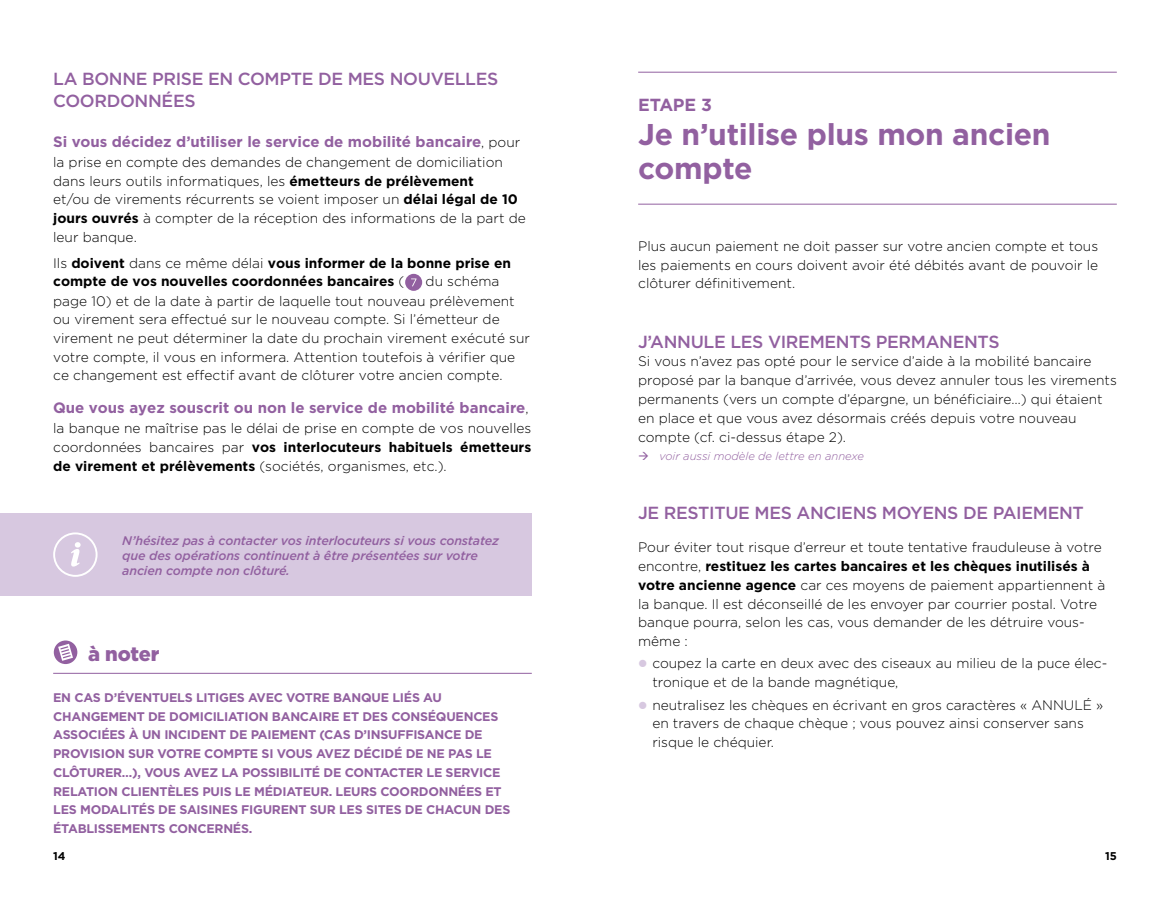
<style>
.page{position:relative;width:1170px;height:904px;background:#fff}
.page>*{position:absolute;margin:0;border:0;box-sizing:border-box;transform-origin:0 0}
.H2-Rubriques{font:700 30px/33.8px "Gotham";letter-spacing:-.01em;color:#9260a0}
.t1{font:900 20px "Gotham";letter-spacing:-.015em;color:#9260a0}
.H3_-_sous-rubriques{font:500 17.5px/22.5px "Gotham";letter-spacing:-.02em;color:#9260a0}
.Texte{font:500 17.5px "Gotham";letter-spacing:-.02em;color:#9260a0}
.H2-Rubriques-2{font:700 17.5px "Gotham";letter-spacing:-.01em;color:#9260a0}
.t2{font:700 15px "Gotham";color:#9260a0}
.Texte-2{font:300 13.75px/18.8px "Gotham";color:#000}
.t3{font:700 13.75px/18.6px "Gotham";color:#000}
.t4{font:700 12.5px/18.8px "Gotham";letter-spacing:-.02em;color:#9260a0}
.Texte_info{font:italic 500 12.5px/15px "Gotham";letter-spacing:-.01em;color:#9260a0}
.t5{font:italic 300 11.25px "Gotham";color:#9260a0}
.t6{font:700 11.25px "Gotham";color:#000}
.s1{font-weight:300;font-size:13.75px;color:#000}
.s2{font-weight:700}
.s3{font-weight:300}
</style>
<div class="page">
<hr style="left:53px;top:673px;width:478px;height:1px;background:#9260a0">
<div style="left:405px;top:274px;width:17px;height:17px;background:#9260a0;border-radius:50%"></div>
<svg style="left:411px;top:278px;width:5px;height:8px"></svg>
<div style="left:0;top:513px;width:531px;height:82px;background:#d7c8e0"></div>
<div style="left:53px;top:532px;width:45px;height:45px;border:2px solid #fff;border-radius:50%"></div>
<svg style="left:71px;top:542px;width:10px;height:24px"></svg>
<div style="left:54px;top:640px;width:23px;height:24px;background:#9260a0;border-radius:50%"></div>
<svg style="left:58px;top:643px;width:15px;height:18px"></svg>
<hr style="left:638px;top:72px;width:478px;height:1px;background:#9260a0">
<hr style="left:638px;top:204px;width:478px;height:1px;background:#9260a0">
<p class="H3_-_sous-rubriques" style="left:53px;top:67px;width:446px">LA BONNE PRISE EN COMPTE DE MES NOUVELLES<br>COORDONNÉES</p>
<p class="t2" style="left:53px;top:132px;width:468px">Si vous décidez d’utiliser le service de mobilité bancaire<span class="s1">, pour</span></p>
<p class="Texte-2" style="left:53px;top:153px;width:474px">la prise en compte des demandes de changement de domiciliation dans leurs outils informatiques, les <span class="s2">émetteurs de prélèvement<br></span>et/ou de virements récurrents se voient imposer un <span class="s2">délai légal de 10 jours ouvrés</span> à compter de la réception des informations de la part de leur banque.</p>
<p class="t3" style="left:53px;top:253px;width:459px"><span class="s3">Ils</span> doivent <span class="s3">dans ce même délai</span> vous informer de la bonne prise en compte de vos nouvelles coordonnées bancaires <span class="s3">(</span></p>
<p class="Texte-2" style="left:53px;top:272px;width:478px;text-indent:372px">du schéma page 10) et de la date à partir de laquelle tout nouveau prélèvement ou virement sera effectué sur le nouveau compte. Si l’émetteur de virement ne peut déterminer la date du prochain virement exécuté sur votre compte, il vous en informera. Attention toutefois à vérifier que ce changement est effectif avant de clôturer votre ancien compte.</p>
<p class="t2" style="left:53px;top:398px;width:477px">Que vous ayez souscrit ou non le service de mobilité bancaire<span class="s1">,</span></p>
<p class="Texte-2" style="left:53px;top:418px;width:479px;text-align:justify">la banque ne maîtrise pas le délai de prise en compte de vos nouvelles coordonnées bancaires par <span class="s2">vos interlocuteurs habituels émetteurs de virement et prélèvements</span> (sociétés, organismes, etc.).</p>
<p class="Texte_info" style="left:122px;top:532px;width:378px">N’hésitez pas à contacter vos interlocuteurs si vous constatez que des opérations continuent à être présentées sur votre ancien compte non clôturé.</p>
<h2 class="t1" style="left:88px;top:640px;width:73px">à noter</h2>
<p class="t4" style="left:53px;top:688px;width:458px">EN CAS D’ÉVENTUELS LITIGES AVEC VOTRE BANQUE LIÉS AU CHANGEMENT DE DOMICILIATION BANCAIRE ET DES CONSÉQUENCES ASSOCIÉES À UN INCIDENT DE PAIEMENT (CAS D’INSUFFISANCE DE PROVISION SUR VOTRE COMPTE SI VOUS AVEZ DÉCIDÉ DE NE PAS LE CLÔTURER…), VOUS AVEZ LA POSSIBILITÉ DE CONTACTER LE SERVICE RELATION CLIENTÈLES PUIS LE MÉDIATEUR. LEURS COORDONNÉES ET LES MODALITÉS DE SAISINES FIGURENT SUR LES SITES DE CHACUN DES ÉTABLISSEMENTS CONCERNÉS.</p>
<p class="t6" style="left:53px;top:848px;width:14px">14</p>
<h2 class="H2-Rubriques-2" style="left:638px;top:94px;width:75px">ETAPE 3</h2>
<h2 class="H2-Rubriques" style="left:638px;top:118px;width:414px">Je n’utilise plus mon ancien compte</h2>
<p class="Texte-2" style="left:638px;top:236px;width:461px;text-align:justify">Plus aucun paiement ne doit passer sur votre ancien compte et tous les paiements en cours doivent avoir été débités avant de pouvoir le clôturer définitivement.</p>
<p class="Texte" style="left:638px;top:330px;width:363px">J’ANNULE LES VIREMENTS PERMANENTS</p>
<p class="Texte-2" style="left:638px;top:352px;width:480px">Si vous n’avez pas opté pour le service d’aide à la mobilité bancaire proposé par la banque d’arrivée, vous devez annuler tous les virements permanents (vers un compte d’épargne, un bénéficiaire…) qui étaient en place et que vous avez désormais créés depuis votre nouveau compte (cf. ci-dessus étape 2).</p>
<p class="t5" style="left:659px;top:449px;width:206px">voir aussi modèle de lettre en annexe</p>
<h3 class="H3_-_sous-rubriques" style="left:638px;top:502px;width:447px">JE RESTITUE MES ANCIENS MOYENS DE PAIEMENT</h3>
<p class="Texte-2" style="left:638px;top:538px;width:468px">Pour éviter tout risque d’erreur et toute tentative frauduleuse à votre encontre, <span class="s2">restituez les cartes bancaires et les chèques inutilisés à votre ancienne agence</span> car ces moyens de paiement appartiennent à la banque. Il est déconseillé de les envoyer par courrier postal. Votre banque pourra, selon les cas, vous demander de les détruire vous&shy;même :</p>
<p class="Texte-2" style="left:652px;top:654px;width:456px">coupez la carte en deux avec des ciseaux au milieu de la puce élec&shy;tronique et de la bande magnétique,</p>
<p class="Texte-2" style="left:652px;top:695px;width:452px">neutralisez les chèques en écrivant en gros caractères « ANNULÉ » en travers de chaque chèque ; vous pouvez ainsi conserver sans risque le chéquier.</p>
<p class="t6" style="left:1104px;top:848px;width:13px">15</p>
</div>
